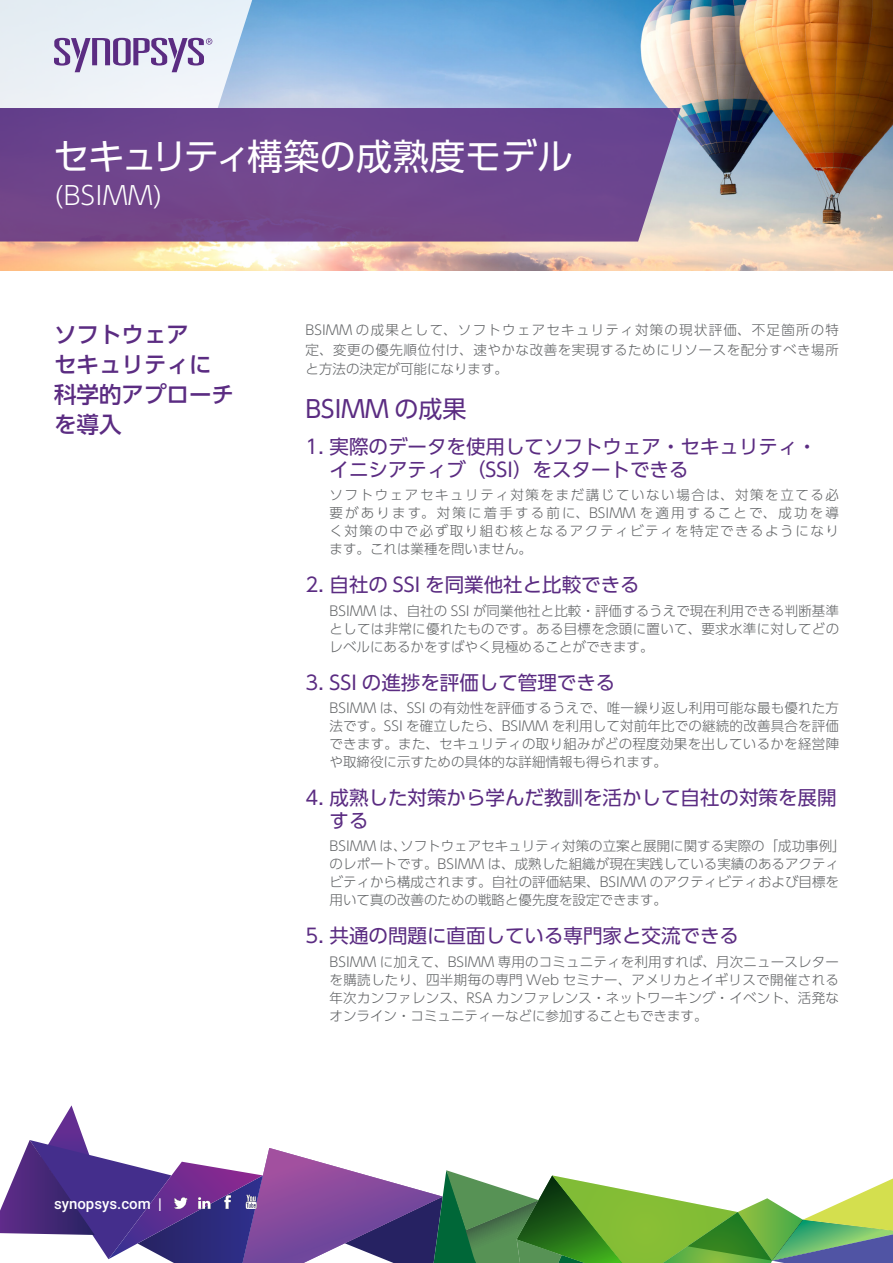
<style>
.page{position:relative;width:893px;height:1263px;background:#fff}
.page>*{position:absolute;margin:0;border:0;box-sizing:border-box;transform-origin:0 0}
.t1{font:36px "UD Shin Go Pro";letter-spacing:-.005em;color:#fff}
.t2{font:300 25.5px "UD Shin Go Pro";letter-spacing:.01em;color:#fff}
.t3{font:24px "UD Shin Go Pro";color:#5b2c82}
.t4{font:500 22.5px/30px "UD Shin Go Pro";color:#5b2c82}
.t5{font:19.5px/22.5px "UD Shin Go Pro";color:#5b2c82}
.t6{font:500 15px "Roboto";color:#fff}
.t7{font:300 13.5px/18px "UD Shin Go Pro";color:#626466;text-align:justify}
</style>
<div class="page">
<img style="left:0;top:0;width:893px;height:270px">
<svg style="left:0;top:108px;width:681px;height:134px;background:#714a8f"></svg>
<svg style="left:0;top:0;width:256px;height:108px;background:#d9deec"></svg>
<svg style="left:0;top:1105px;width:893px;height:158px"></svg>
<h1 class="t1" style="left:53px;top:128px;width:521px">セキュリティ構築の成熟度モデル</h1>
<h2 class="t2" style="left:54px;top:175px;width:110px">(BSIMM)</h2>
<h3 class="t4" style="left:54px;top:318px;width:181px">ソフトウェア<br>セキュリティに科学的アプローチを導入</h3>
<p class="t6" style="left:54px;top:1193px;width:110px">synopsys.com |</p>
<p class="t7" style="left:305px;top:320px;width:535px;line-height:19.5px">BSIMM の成果として、ソフトウェアセキュリティ対策の現状評価、不足箇所の特定、変更の優先順位付け、速やかな改善を実現するためにリソースを配分すべき場所と方法の決定が可能になります。</p>
<h3 class="t3" style="left:305px;top:389px;width:163px">BSIMM の成果</h3>
<h3 class="t5" style="left:329px;top:435px;width:489px;text-indent:-24px">1. 実際のデータを使用してソフトウェア・セキュリティ・イニシアティブ（SSI）をスタートできる</h3>
<p class="t7" style="left:329px;top:485px;width:511px">ソフトウェアセキュリティ対策をまだ講じていない場合は、対策を立てる必要があります。対策に着手する前に、BSIMM を適用することで、成功を導く対策の中で必ず取り組む核となるアクティビティを特定できるようになります。これは業種を問いません。</p>
<h3 class="t5" style="left:305px;top:573px;width:336px">2. 自社の SSI を同業他社と比較できる</h3>
<p class="t7" style="left:329px;top:601px;width:511px">BSIMM は、自社の SSI が同業他社と比較・評価するうえで現在利用できる判断基準としては非常に優れたものです。ある目標を念頭に置いて、要求水準に対してどのレベルにあるかをすばやく見極めることができます。</p>
<h3 class="t5" style="left:305px;top:671px;width:311px">3. SSI の進捗を評価して管理できる</h3>
<p class="t7" style="left:329px;top:698px;width:511px">BSIMM は、SSI の有効性を評価するうえで、唯一繰り返し利用可能な最も優れた方法です。SSI を確立したら、BSIMM を利用して対前年比での継続的改善具合を評価できます。また、セキュリティの取り組みがどの程度効果を出しているかを経営陣や取締役に示すための具体的な詳細情報も得られます。</p>
<h3 class="t5" style="left:329px;top:786px;width:509px;text-indent:-24px">4. 成熟した対策から学んだ教訓を活かして自社の対策を展開する</h3>
<p class="t7" style="left:329px;top:836px;width:518px;text-align:left">BSIMM は、ソフトウェアセキュリティ対策の立案と展開に関する実際の「成功事例」のレポートです。BSIMM は、成熟した組織が現在実践している実績のあるアクティビティから構成されます。自社の評価結果、BSIMM のアクティビティおよび目標を用いて真の改善のための戦略と優先度を設定できます。</p>
<h3 class="t5" style="left:305px;top:924px;width:435px">5. 共通の問題に直面している専門家と交流できる</h3>
<p class="t7" style="left:329px;top:952px;width:511px">BSIMM に加えて、BSIMM 専用のコミュニティを利用すれば、月次ニュースレターを購読したり、四半期毎の専門 Web セミナー、アメリカとイギリスで開催される年次カンファレンス、RSA カンファレンス・ネットワーキング・イベント、活発なオンライン・コミュニティーなどに参加することもできます。</p>
</div>
